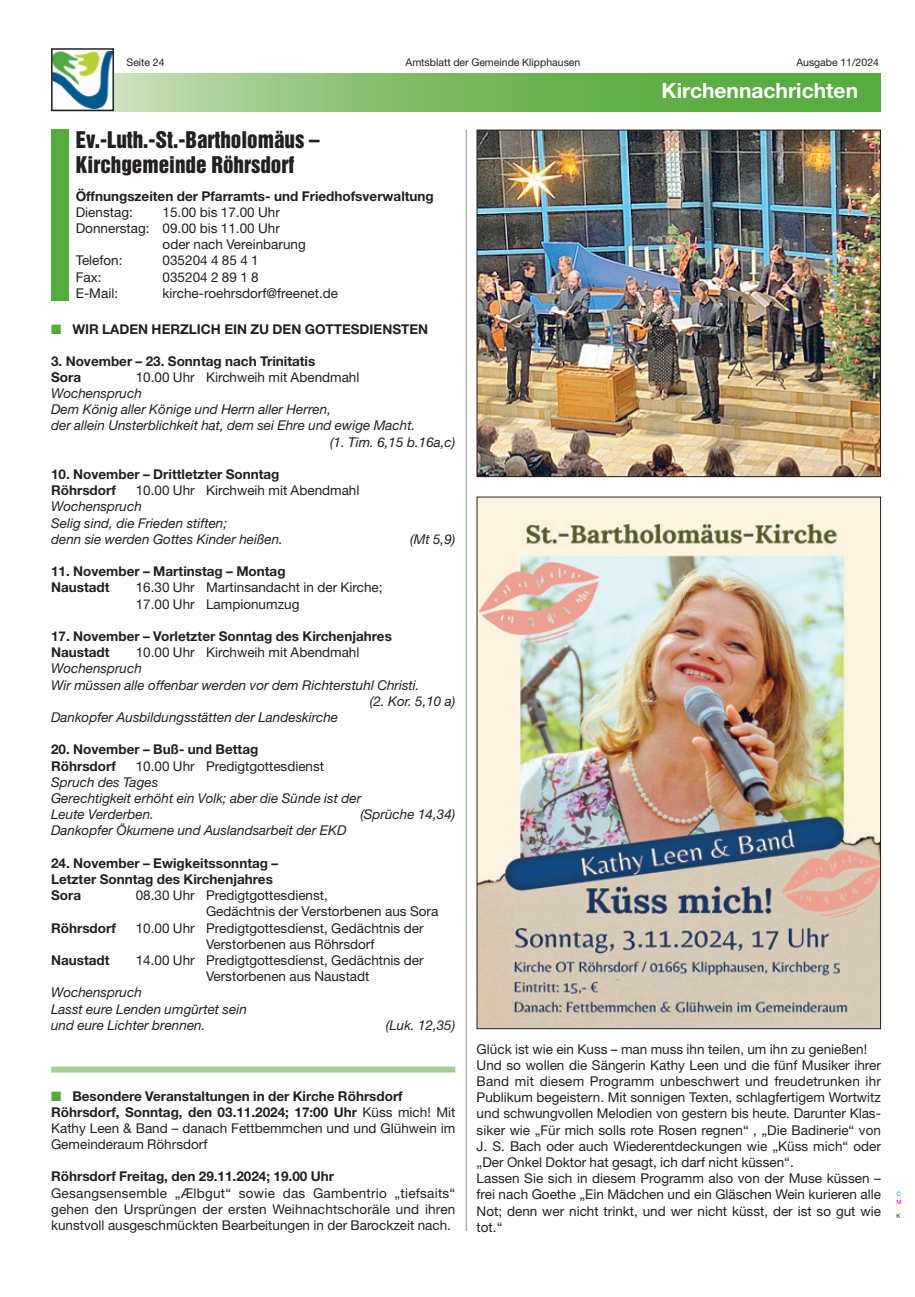
<style>
.page{position:relative;width:915px;height:1297px;background:#fff}
.page>*{position:absolute;margin:0;border:0;box-sizing:border-box;transform-origin:0 0}
.t1{font:21px/25.2px "Helvetica Inserat";color:#231f20}
.t2{font:700 21px "Helvetica Neue";color:#fff}
.t3{font:13.5px/16.2px "Helvetica Neue";color:#231f20}
.t4{font:700 13.5px/16.2px "Helvetica Neue";color:#231f20}
.t5{font:italic 13.5px/16.2px "Helvetica Neue";color:#231f20}
.t6{font:10.5px "Helvetica Neue";color:#231f20}
.t7{font:6px "Helvetica Neue";color:#00aeef}
.t8{font:6px "Helvetica Neue";color:#ed028c}
.t9{font:6px "Helvetica Neue";color:#fff101}
.t10{font:6px "Helvetica Neue";color:#231f20}
.s1{color:#56ab40}
.s2{font-weight:400}
</style>
<div class="page">
<svg style="left:114px;top:73px;width:766px;height:38px;background:#7dbb65"></svg>
<img style="left:54px;top:51px;width:57px;height:57px">
<div style="left:51px;top:48px;width:63px;height:63px;border:2px solid #231f20"></div>
<div style="left:51px;top:130px;width:17px;height:171px;background:#56ab40"></div>
<div style="left:51px;top:1066px;width:404px;height:6px;background:#a8ce94"></div>
<img style="left:478px;top:132px;width:400px;height:343px">
<div style="left:476px;top:130px;width:404px;height:347px;border:1px solid #231f20"></div>
<img style="left:478px;top:499px;width:400px;height:528px">
<hr style="left:465px;top:130px;width:1px;height:1101px;background:#939598">
<p class="t6" style="left:126px;top:58px;width:40px">Seite 24</p>
<p class="t6" style="left:405px;top:58px;width:176px">Amtsblatt der Gemeinde Klipphausen</p>
<p class="t6" style="left:796px;top:58px;width:84px">Ausgabe 11/2024</p>
<h1 class="t1" style="left:76px;top:128px;width:245px">Ev.-Luth.-St.-Bartholomäus –<br>Kirchgemeinde Röhrsdorf</h1>
<p class="t4" style="left:76px;top:189px;width:359px">Öffnungszeiten der Pfarramts- und Friedhofsverwaltung</p>
<p class="t3" style="left:76px;top:205px;width:59px">Dienstag:</p>
<p class="t3" style="left:162px;top:205px;width:119px">15.00 bis 17.00 Uhr</p>
<p class="t3" style="left:76px;top:221px;width:205px">Donnerstag: 09.00 bis 11.00 Uhr</p>
<p class="t3" style="left:162px;top:238px;width:145px">oder nach Vereinbarung</p>
<p class="t3" style="left:76px;top:254px;width:48px">Telefon:</p>
<p class="t3" style="left:162px;top:254px;width:98px">035204 4 85 4 1</p>
<p class="t3" style="left:76px;top:270px;width:27px">Fax:</p>
<p class="t3" style="left:162px;top:270px;width:98px">035204 2 89 1 8</p>
<p class="t3" style="left:76px;top:286px;width:44px">E-Mail:</p>
<p class="t3" style="left:162px;top:286px;width:177px">kirche-roehrsdorf@freenet.de</p>
<p class="t4" style="left:51px;top:322px;width:378px"><span class="s1">■</span> WIR LADEN HERZLICH EIN ZU DEN GOTTESDIENSTEN</p>
<p class="t4" style="left:51px;top:354px;width:266px">3. November – 23. Sonntag nach Trinitatis<br>Sora</p>
<p class="t3" style="left:136px;top:370px;width:225px">10.00 Uhr Kirchweih mit Abendmahl</p>
<p class="t5" style="left:51px;top:386px;width:92px">Wochenspruch</p>
<p class="t5" style="left:51px;top:403px;width:281px">Dem König aller Könige und Herrn aller Herren,</p>
<p class="t5" style="left:51px;top:419px;width:366px">der allein Unsterblichkeit hat, dem sei Ehre und ewige Macht.</p>
<p class="t5" style="left:330px;top:435px;width:127px">(1. Tim. 6,15 b.16a,c)</p>
<p class="t4" style="left:51px;top:467px;width:230px">10. November – Drittletzter Sonntag<br>Röhrsdorf</p>
<p class="t3" style="left:136px;top:484px;width:225px">10.00 Uhr Kirchweih mit Abendmahl</p>
<p class="t5" style="left:51px;top:500px;width:233px">Wochenspruch<br>Selig sind, die Frieden stiften;<br>denn sie werden Gottes Kinder heißen.</p>
<p class="t5" style="left:410px;top:532px;width:47px">(Mt 5,9)</p>
<p class="t4" style="left:51px;top:565px;width:236px">11. November – Martinstag – Montag<br>Naustadt</p>
<p class="t3" style="left:136px;top:581px;width:248px">16.30 Uhr Martinsandacht in der Kirche;<br>17.00 Uhr Lampionumzug</p>
<p class="t4" style="left:51px;top:629px;width:342px">17. November – Vorletzter Sonntag des Kirchenjahres<br>Naustadt</p>
<p class="t3" style="left:136px;top:646px;width:225px">10.00 Uhr Kirchweih mit Abendmahl</p>
<p class="t5" style="left:51px;top:662px;width:92px">Wochenspruch</p>
<p class="t5" style="left:51px;top:678px;width:370px">Wir müssen alle offenbar werden vor dem Richterstuhl Christi.</p>
<p class="t5" style="left:370px;top:694px;width:87px">(2. Kor. 5,10 a)</p>
<p class="t5" style="left:51px;top:710px;width:288px">Dankopfer Ausbildungsstätten der Landeskirche</p>
<p class="t4" style="left:51px;top:743px;width:209px">20. November – Buß- und Bettag<br>Röhrsdorf</p>
<p class="t3" style="left:136px;top:759px;width:190px">10.00 Uhr Predigtgottesdienst</p>
<p class="t5" style="left:51px;top:775px;width:311px">Spruch des Tages<br>Gerechtigkeit erhöht ein Volk; aber die Sünde ist der<br>Leute Verderben.</p>
<p class="t5" style="left:360px;top:808px;width:96px">(Sprüche 14,34)</p>
<p class="t5" style="left:51px;top:824px;width:297px">Dankopfer Ökumene und Auslandsarbeit der EKD</p>
<p class="t4" style="left:51px;top:856px;width:228px">24. November – Ewigkeitssonntag –<br>Letzter Sonntag des Kirchenjahres<br>Sora</p>
<p class="t3" style="left:206px;top:889px;width:234px;text-indent:-70px">08.30 Uhr Predigtgottesdienst,<br>Gedächtnis der Verstorbenen aus Sora</p>
<p class="t4" style="left:51px;top:921px;width:66px">Röhrsdorf</p>
<p class="t3" style="left:206px;top:921px;width:219px;text-indent:-70px">10.00 Uhr Predigtgottesdienst, Gedächtnis der<br>Verstorbenen aus Röhrsdorf</p>
<p class="t4" style="left:51px;top:953px;width:60px">Naustadt</p>
<p class="t3" style="left:206px;top:953px;width:219px;text-indent:-70px">14.00 Uhr Predigtgottesdienst, Gedächtnis der<br>Verstorbenen aus Naustadt</p>
<p class="t5" style="left:51px;top:986px;width:197px">Wochenspruch<br>Lasst eure Lenden umgürtet sein und eure Lichter brennen.</p>
<p class="t5" style="left:386px;top:1018px;width:71px">(Luk. 12,35)</p>
<p class="t4" style="left:51px;top:1089px;width:405px"><span class="s1">■</span> Besondere Veranstaltungen in der Kirche Röhrsdorf Röhrsdorf, Sonntag, den 03.11.2024; 17:00 Uhr <span class="s2">Küss mich! Mit Kathy Leen &amp; Band – danach Fettbemmchen und und Glühwein im Gemeinderaum Röhrsdorf</span></p>
<p class="t4" style="left:51px;top:1170px;width:284px">Röhrsdorf Freitag, den 29.11.2024; 19.00 Uhr</p>
<p class="t3" style="left:51px;top:1186px;width:405px;text-align:justify">Gesangsensemble „Ælbgut“ sowie das Gambentrio „tiefsaits“ gehen den Ursprüngen der ersten Weihnachtschoräle und ihren kunstvoll ausgeschmückten Bearbeitungen in der Barockzeit nach.</p>
<h1 class="t2" style="left:661px;top:83px;width:198px">Kirchennachrichten</h1>
<p class="t3" style="left:476px;top:1042px;width:405px">Glück ist wie ein Kuss – man muss ihn teilen, um ihn zu genießen!<br>Und so wollen die Sängerin Kathy Leen und die fünf Musiker ihrer Band mit diesem Programm unbeschwert und freudetrunken ihr Publikum begeistern. Mit sonnigen Texten, schlagfertigem Wortwitz und schwungvollen Melodien von gestern bis heute. Darunter Klas&shy;siker wie „Für mich solls rote Rosen regnen“ , „Die Badinerie“ von J. S. Bach oder auch Wiederentdeckungen wie „Küss mich“ oder „Der Onkel Doktor hat gesagt, ich darf nicht küssen“.<br>Lassen Sie sich in diesem Programm also von der Muse küssen – frei nach Goethe „Ein Mädchen und ein Gläschen Wein kurieren alle Not; denn wer nicht trinkt, und wer nicht küsst, der ist so gut wie tot.“</p>
<p class="t7" style="left:896px;top:1192px;width:6px">C</p>
<p class="t8" style="left:896px;top:1199px;width:7px">M</p>
<p class="t9" style="left:896px;top:1206px;width:5px">Y</p>
<p class="t10" style="left:896px;top:1214px;width:6px">K</p>
</div>
